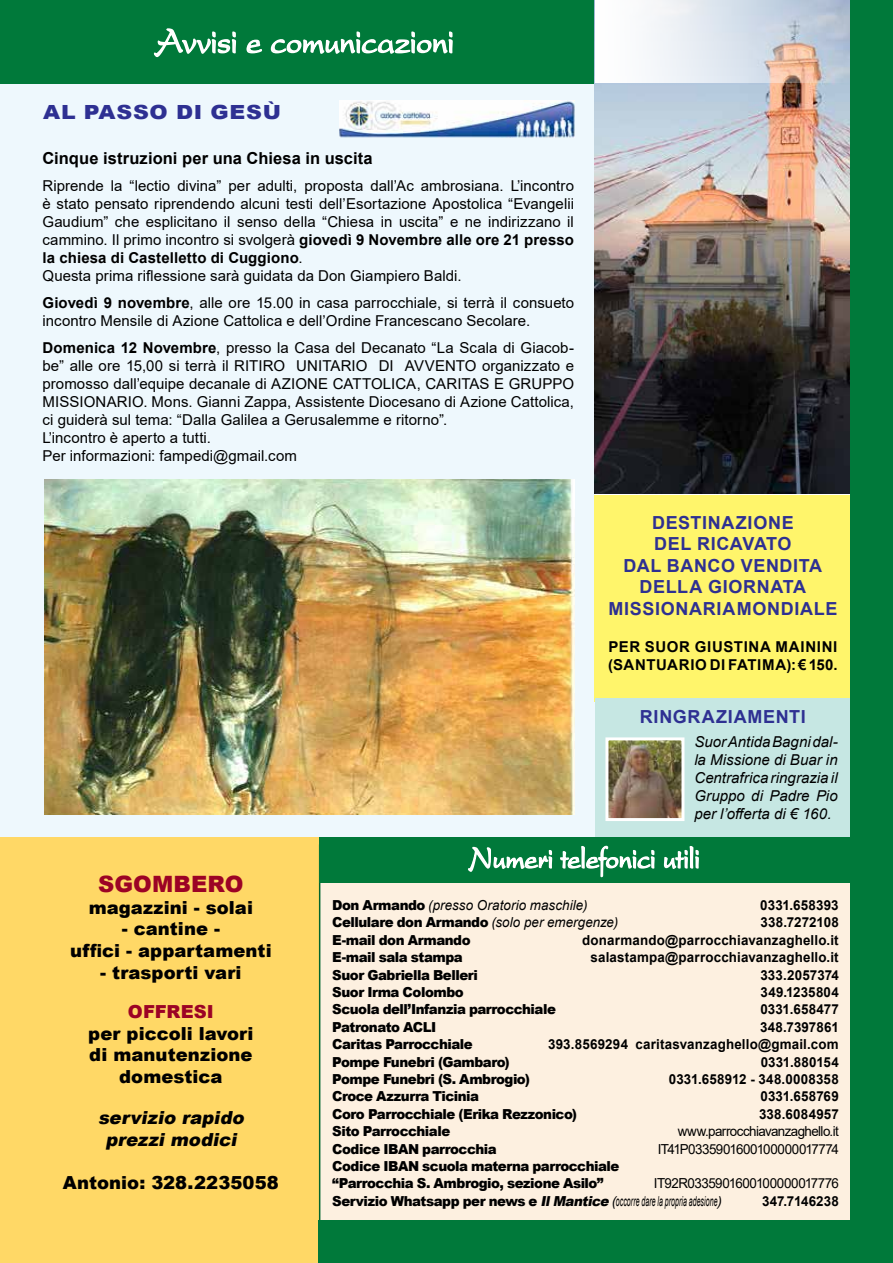
<style>
.page{position:relative;width:893px;height:1263px;background:#fff}
.page>*{position:absolute;margin:0;border:0;box-sizing:border-box;transform-origin:0 0}
.t1{font:37.5px "President Plain";letter-spacing:-.01em;color:#fff;scale:.83 1}
.t2{font:900 22.5px "Arial";color:#9c0325}
.t3{font:900 19.5px "Arial";letter-spacing:.035em;color:#2e3092;scale:1.13 1}
.t4{font:900 18px/21.6px "Arial";letter-spacing:.005em;color:#000;text-align:center}
.t5{font:700 18px/21.6px "Arial";letter-spacing:.035em;color:#2e3092;text-align:right}
.t6{font:italic 900 18px/21.6px "Arial";color:#000;text-align:center}
.t7{font:900 18px "Arial";color:#9c0325}
.t8{font:700 16.5px "Arial";letter-spacing:.005em;color:#000}
.t9{font:15px/18px "Arial";letter-spacing:.005em;color:#000}
.t10{font:italic 15px/18px "Arial";letter-spacing:.005em;color:#000;text-align:justify}
.t11{font:700 15px/18px "Arial";letter-spacing:.04em;color:#000}
.t12{font:900 13.8px/17.4px "Arial";letter-spacing:-.035em;color:#000}
.t13{font:700 13.8px "Arial";letter-spacing:.015em;color:#000}
.t14{font:italic 13.8px/17.4px "Arial";letter-spacing:.01em;color:#000}
.t15{font:13.8px "Arial";letter-spacing:-.04em;color:#000}
.s1{font-weight:700}
.s2{font-weight:900;font-style:normal}
.s3{font-weight:400;font-style:italic}
.s4{font-style:normal}
.s5{font-weight:900}
</style>
<div class="page">
<div style="left:0;top:83px;width:595px;height:775px;background:#eef8fd"></div>
<div style="left:594px;top:495px;width:299px;height:207px;background:#fff56b"></div>
<div style="left:595px;top:698px;width:298px;height:182px;background:#c6e7e3"></div>
<div style="left:0;top:838px;width:319px;height:425px;background:#ffd866"></div>
<div style="left:0;top:0;width:598px;height:83px;background:#00793a"></div>
<img style="left:594px;top:0;width:256px;height:493px">
<svg style="left:595px;top:0;width:255px;height:83px"></svg>
<svg style="left:153px;top:28px;width:84px;height:30px"></svg>
<svg style="left:246px;top:39px;width:16px;height:15px"></svg>
<svg style="left:270px;top:31px;width:183px;height:23px"></svg>
<img style="left:340px;top:100px;width:234px;height:38px">
<div style="left:319px;top:883px;width:531px;height:337px;background:#fdf0e0"></div>
<div style="left:319px;top:838px;width:552px;height:45px;background:#00793a"></div>
<svg style="left:468px;top:845px;width:187px;height:33px"></svg>
<svg style="left:663px;top:846px;width:36px;height:23px"></svg>
<div style="left:319px;top:1220px;width:574px;height:43px;background:#00793a"></div>
<div style="left:850px;top:0;width:43px;height:1263px;background:#00793a"></div>
<img style="left:45px;top:479px;width:529px;height:336px">
<img style="left:609px;top:741px;width:71px;height:76px">
<div style="left:605px;top:737px;width:79px;height:84px;border:3px solid #fff"></div>
<h1 class="t1" style="left:155px;top:20px;width:362px">Avvisi e comunicazioni</h1>
<h3 class="t3" style="left:43px;top:98px;width:66px">Al passo</h3>
<h3 class="t3" style="left:176px;top:98px;width:94px">di Gesù</h3>
<p class="t8" style="left:43px;top:146px;width:332px">Cinque istruzioni per una Chiesa in uscita</p>
<p class="t9" style="left:43px;top:176px;width:533px">Riprende la “lectio divina” per adulti, proposta dall’Ac ambrosiana. L’incontro è stato pensato riprendendo alcuni testi dell’Esortazione Apostolica “Evangelii Gaudium” che esplicitano il senso della “Chiesa in uscita” e ne indirizzano il cammino. Il primo incontro si svolgerà <span class="s1">giovedì 9 Novembre alle ore 21 presso la chiesa di Castelletto di Cuggiono</span>.<br>Questa prima riflessione sarà guidata da Don Giampiero Baldi.</p>
<p class="t9" style="left:43px;top:293px;width:533px"><span class="s1">Giovedì 9 novembre</span>, alle ore 15.00 in casa parrocchiale, si terrà il consueto incontro Mensile di Azione Cattolica e dell’Ordine Francescano Secolare.</p>
<p class="t9" style="left:43px;top:338px;width:533px"><span class="s1">Domenica 12 Novembre</span>, presso la Casa del Decanato “La Scala di Giacob&shy;be” alle ore 15,00 si terrà il RITIRO UNITARIO DI AVVENTO organizzato e promosso dall’equipe decanale di AZIONE CATTOLICA, CARITAS E GRUPPO MISSIONARIO. Mons. Gianni Zappa, Assistente Diocesano di Azione Cattolica, ci guiderà sul tema: “Dalla Galilea a Gerusalemme e ritorno”.<br>L’incontro è aperto a tutti.<br>Per informazioni: fampedi@gmail.com</p>
<p class="t5" style="left:652px;top:512px;width:62px">Destina</p>
<p class="t5" style="left:736px;top:512px;width:24px">zion</p>
<p class="t5" style="left:654px;top:512px;width:141px">e<br>del ricavato</p>
<p class="t5" style="left:624px;top:555px;width:13px">dal</p>
<p class="t5" style="left:667px;top:555px;width:28px">banco</p>
<p class="t5" style="left:741px;top:555px;width:37px">vendi</p>
<p class="t5" style="left:799px;top:555px;width:22px">ta</p>
<p class="t5" style="left:640px;top:576px;width:39px">della</p>
<p class="t5" style="left:708px;top:576px;width:12px">gio</p>
<p class="t5" style="left:743px;top:576px;width:61px">rnata</p>
<p class="t5" style="left:608px;top:598px;width:60px">missiona</p>
<p class="t5" style="left:703px;top:598px;width:63px">ria mondial</p>
<p class="t5" style="left:825px;top:598px;width:14px">e</p>
<p class="t11" style="left:608px;top:638px;width:146px">Per suor giustina</p>
<p class="t11" style="left:608px;top:638px;width:231px;text-indent:168px">mainini (santuario di fatima): € 150.</p>
<p class="t5" style="left:640px;top:706px;width:26px">ring</p>
<p class="t5" style="left:688px;top:706px;width:117px">raziamenti</p>
<p class="t10" style="left:694px;top:733px;width:145px">Suor Antida Bagni dal&shy;la Missione di Buar in Centrafrica ringrazia il Gruppo di Padre Pio per l’offerta di € 160.</p>
<h2 class="t2" style="left:98px;top:868px;width:147px">SGOMBERO</h2>
<p class="t4" style="left:89px;top:896px;width:166px">magazzini - solai</p>
<p class="t4" style="left:70px;top:917px;width:203px">- cantine -<br>uffici - appartamenti</p>
<p class="t4" style="left:100px;top:961px;width:143px">- trasporti vari</p>
<p class="t7" style="left:128px;top:999px;width:87px">OFFRESI</p>
<p class="t4" style="left:88px;top:1022px;width:167px">per piccoli lavori di manutenzione domestica</p>
<p class="t6" style="left:98px;top:1106px;width:152px">servizio rapido prezzi modici</p>
<p class="t4" style="left:63px;top:1171px;width:217px">Antonio: 328.2235058</p>
<p class="t14" style="left:332px;top:896px;width:257px"><span class="s2">Don Armando</span> (presso Oratorio maschile)</p>
<p class="t13" style="left:760px;top:895px;width:80px">0331.658393</p>
<p class="t12" style="left:332px;top:913px;width:287px">Cellulare don Armando <span class="s3">(solo per emergenze)</span></p>
<p class="t13" style="left:760px;top:913px;width:80px">338.7272108</p>
<p class="t12" style="left:332px;top:931px;width:140px">E-mail don Armando</p>
<p class="t13" style="left:582px;top:930px;width:258px">donarmando@parrocchiavanzaghello.it</p>
<p class="t12" style="left:332px;top:948px;width:132px">E-mail sala stampa</p>
<p class="t13" style="left:590px;top:947px;width:250px">salastampa@parrocchiavanzaghello.it</p>
<p class="t12" style="left:332px;top:965px;width:147px">Suor Gabriella Belleri</p>
<p class="t13" style="left:760px;top:965px;width:80px">333.2057374</p>
<p class="t12" style="left:332px;top:983px;width:133px">Suor Irma Colombo</p>
<p class="t13" style="left:761px;top:982px;width:80px">349.1235804</p>
<p class="t12" style="left:332px;top:1000px;width:225px">Scuola dell’Infanzia parrocchiale</p>
<p class="t13" style="left:760px;top:1000px;width:80px">0331.658477</p>
<p class="t12" style="left:332px;top:1018px;width:105px">Patronato ACLI</p>
<p class="t13" style="left:760px;top:1017px;width:80px">348.7397861</p>
<p class="t12" style="left:332px;top:1035px;width:142px">Caritas Parrocchiale</p>
<p class="t13" style="left:548px;top:1034px;width:292px">393.8569294 caritasvanzaghello@gmail.com</p>
<p class="t12" style="left:332px;top:1052px;width:179px">Pompe Funebri (Gambaro)</p>
<p class="t13" style="left:761px;top:1052px;width:80px">0331.880154</p>
<p class="t12" style="left:332px;top:1070px;width:199px">Pompe Funebri (S. Ambrogio)</p>
<p class="t13" style="left:669px;top:1069px;width:171px">0331.658912 - 348.0008358</p>
<p class="t12" style="left:332px;top:1087px;width:148px">Croce Azzurra Ticinia</p>
<p class="t13" style="left:760px;top:1087px;width:80px">0331.658769</p>
<p class="t12" style="left:332px;top:1105px;width:246px">Coro Parrocchiale (Erika Rezzonico)</p>
<p class="t13" style="left:759px;top:1104px;width:81px">338.6084957</p>
<p class="t12" style="left:332px;top:1122px;width:120px">Sito Parrocchiale</p>
<p class="t15" style="left:678px;top:1122px;width:163px">www.parrocchiavanzaghello.it</p>
<p class="t12" style="left:332px;top:1139px;width:166px">Codice IBAN parrocchia</p>
<p class="t15" style="left:658px;top:1139px;width:182px">IT41P0335901600100000017774</p>
<p class="t12" style="left:332px;top:1157px;width:289px">Codice IBAN scuola materna parrocchiale “Parrocchia S. Ambrogio, sezione Asilo”</p>
<p class="t14" style="left:332px;top:1175px;width:508px;text-indent:322px"><span class="s4">IT92R0335901600100000017776<br></span><span class="s2">Servizio Whatsapp per news e</span> <span class="s5">IlMantice</span>(occorre dare la propria adesione)</p>
<p class="t13" style="left:762px;top:1191px;width:78px">347.7146238</p>
</div>
